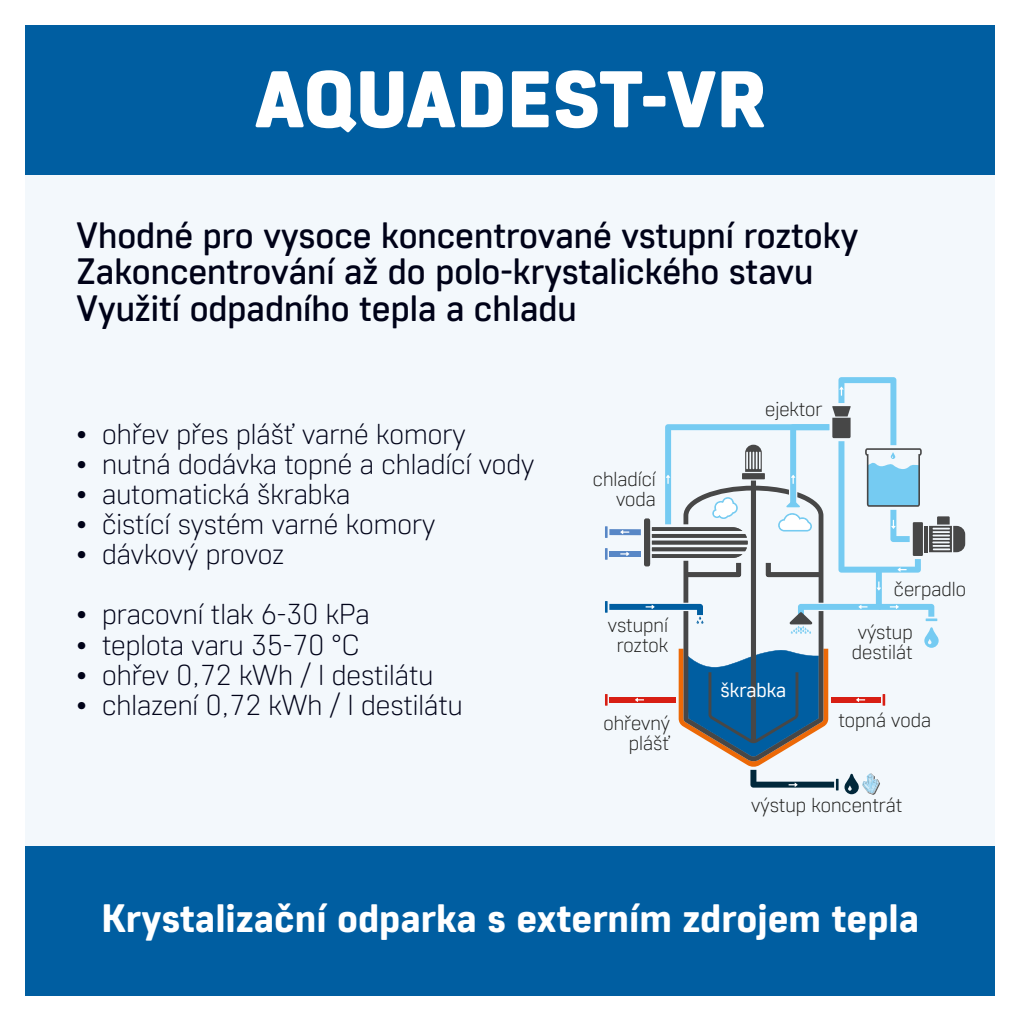
<style>
.page{position:relative;width:1021px;height:1021px;background:#fff}
.page>*{position:absolute;margin:0;border:0;box-sizing:border-box;transform-origin:0 0}
.t1{font:900 80.1px "Core Sans R75";color:#fff}
.t2{font:800 39.6px "Core Sans R65";color:#fff}
.t3{font:500 36.68px/36.7px "Core Sans R45";color:#000218}
.t4{font:300 28.8px "Core Sans R25";color:#000218}
.t5{font:300 20.25px/20.2px "Core Sans R25";color:#1d1d1b;text-align:right}
.t6{font:20.25px "Core Sans R35";color:#fff}
</style>
<div class="page">
<div style="left:25px;top:26px;width:970px;height:969px;background:#f3f8fc"></div>
<div style="left:25px;top:846px;width:970px;height:149px;background:#005ea1"></div>
<div style="left:25px;top:26px;width:970px;height:149px;background:#005ea1"></div>
<svg style="left:605px;top:377px;width:360px;height:417px"></svg>
<h1 class="t1" style="left:255px;top:48px;width:513px">AQUADEST-VR</h1>
<p class="t3" style="left:77px;top:215px;width:783px">Vhodné pro vysoce koncentrované vstupní roztoky<br>Zakoncentrování až do polo-krystalického stavu<br>Využití odpadního tepla a chladu</p>
<p class="t4" style="left:77px;top:415px;width:390px">• ohřev přes plášť varné komory</p>
<p class="t4" style="left:77px;top:445px;width:459px">• nutná dodávka topné a chladící vody</p>
<p class="t4" style="left:77px;top:475px;width:275px">• automatická škrabka</p>
<p class="t4" style="left:77px;top:505px;width:360px">• čistící systém varné komory</p>
<p class="t4" style="left:77px;top:535px;width:209px">• dávkový provoz</p>
<p class="t4" style="left:77px;top:595px;width:295px">• pracovní tlak 6-30 kPa</p>
<p class="t4" style="left:77px;top:626px;width:284px">• teplota varu 35-70 °C</p>
<p class="t4" style="left:77px;top:656px;width:358px">• ohřev 0,72 kWh / l destilátu</p>
<p class="t4" style="left:77px;top:686px;width:387px">• chlazení 0,72 kWh / l destilátu</p>
<p class="t5" style="left:593px;top:467px;width:64px">chladící voda</p>
<p class="t5" style="left:608px;top:613px;width:62px;text-align:center">vstupní roztok</p>
<p class="t5" style="left:603px;top:711px;width:68px">ohřevný plášť</p>
<p class="t5" style="left:765px;top:398px;width:59px">ejektor</p>
<p class="t6" style="left:720px;top:677px;width:67px">škrabka</p>
<p class="t5" style="left:857px;top:567px;width:110px;line-height:42.8px;text-align:left;text-indent:36px">čerpadlo výstup</p>
<p class="t5" style="left:851px;top:641px;width:62px">destilát</p>
<p class="t5" style="left:838px;top:709px;width:94px">topná voda</p>
<p class="t5" style="left:751px;top:793px;width:153px">výstup koncentrát</p>
<h2 class="t2" style="left:101px;top:892px;width:819px">Krystalizační odparka s externím zdrojem tepla</h2>
</div>
